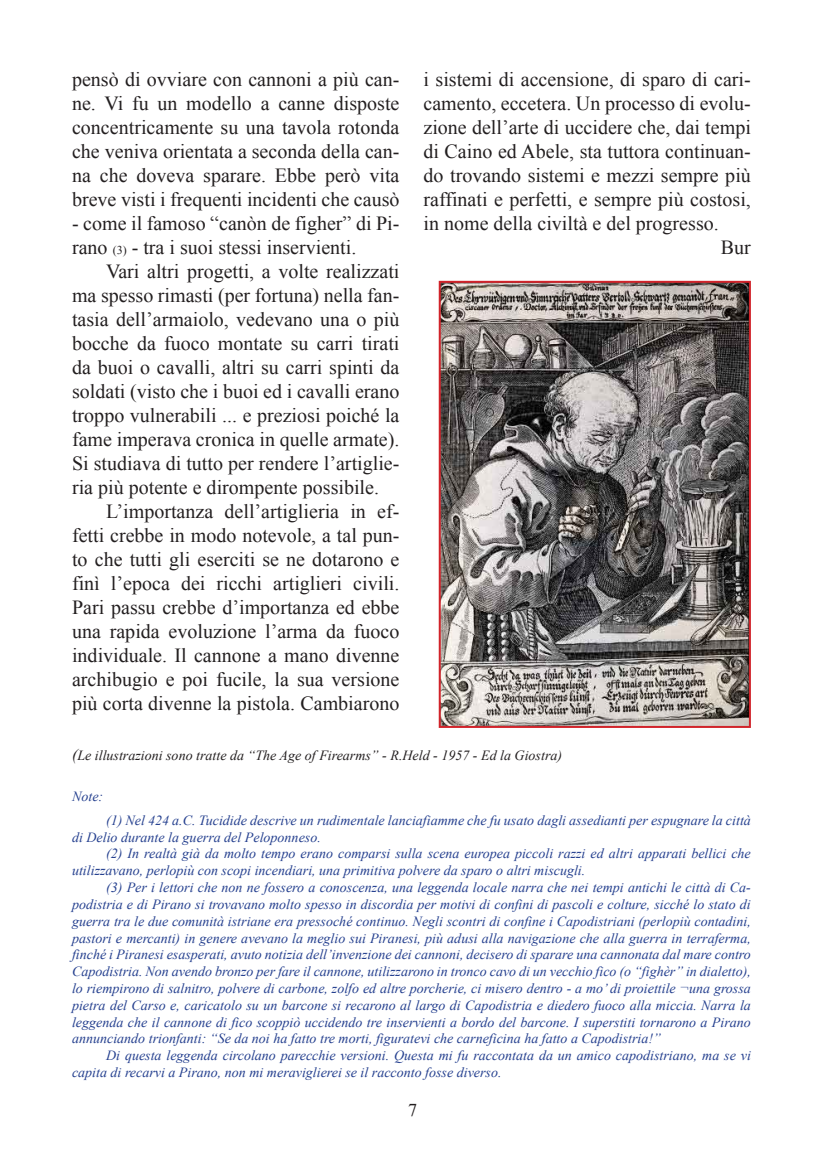
<style>
.page{position:relative;width:823px;height:1163px;background:#fff}
.page>*{position:absolute;margin:0;border:0;box-sizing:border-box;transform-origin:0 0}
.t1{font:20px/24px "Times New Roman";color:#231f20;text-align:justify}
.t2{font:18px "Times New Roman";color:#231f20}
.t3{font:italic 14px/16.8px "Times New Roman";color:#25408f}
.t4{font:italic 14px "Times New Roman";color:#231f20}
.s1{font-size:12px}
.s2{font-size:16px}
</style>
<div class="page">
<img style="left:441px;top:284px;width:306px;height:440px">
<div style="left:438px;top:281px;width:312px;height:446px;border:2px solid #d1232a"></div>
<h1 class="t1" style="left:72px;top:67px;width:329px">pensò di ovviare con cannoni a più can&shy;ne. Vi fu un modello a canne disposte concentricamente su una tavola rotonda che veniva orientata a seconda della can&shy;na che doveva sparare. Ebbe però vita breve visti i frequenti incidenti che causò</h1>
<h1 class="t1" style="left:72px;top:211px;width:329px">- come il famoso “canòn de figher” di Pi&shy;rano <span class="s1">(3)</span> - tra i suoi stessi inservienti.</h1>
<p class="t1" style="left:72px;top:259px;width:329px;text-indent:34px">Vari altri progetti, a volte realizzati ma spesso rimasti (per fortuna) nella fan&shy;tasia dell’armaiolo, vedevano una o più bocche da fuoco montate su carri tirati da buoi o cavalli, altri su carri spinti da soldati (visto che i buoi ed i cavalli erano troppo vulnerabili ... e preziosi poiché la fame imperava cronica in quelle armate).<br>Si studiava di tutto per rendere l’artiglie&shy;ria più potente e dirompente possibile.</p>
<p class="t1" style="left:72px;top:499px;width:329px;text-indent:34px">L’importanza dell’artiglieria in ef&shy;fetti crebbe in modo notevole, a tal pun&shy;to che tutti gli eserciti se ne dotarono e finì l’epoca dei ricchi artiglieri civili.<br>Pari passu crebbe d’importanza ed ebbe una rapida evoluzione l’arma da fuoco individuale. Il cannone a mano divenne archibugio e poi fucile, la sua versione più corta divenne la pistola. Cambiarono</p>
<h1 class="t1" style="left:423px;top:67px;width:329px">i sistemi di accensione, di sparo di cari-</h1>
<h1 class="t1" style="left:423px;top:91px;width:329px">camento, eccetera. Un processo di evolu-</h1>
<h1 class="t1" style="left:423px;top:115px;width:329px">zione dell’arte di uccidere che, dai tempi</h1>
<h1 class="t1" style="left:423px;top:139px;width:329px">di Caino ed Abele, sta tuttora continuan-</h1>
<h1 class="t1" style="left:423px;top:163px;width:329px">do trovando sistemi e mezzi sempre più</h1>
<h1 class="t1" style="left:423px;top:187px;width:329px">raffinati e perfetti, e sempre più costosi,</h1>
<h1 class="t1" style="left:423px;top:211px;width:296px">in nome della civiltà e del progresso.</h1>
<h1 class="t1" style="left:720px;top:235px;width:32px">Bur</h1>
<p class="t4" style="left:72px;top:745px;width:491px"><span class="s2">(</span>Le illustrazioni sono tratte da “The Age of Firearms” - R.Held - 1957 - Ed la Giostra)</p>
<p class="t3" style="left:72px;top:787px;width:33px">Note:</p>
<p class="t3" style="left:72px;top:811px;width:680px;text-indent:34px">(1) Nel 424 a.C. Tucidide descrive un rudimentale lanciafiamme che fu usato dagli assedianti per espugnare la città di Delio durante la guerra del Peloponneso.</p>
<p class="t3" style="left:72px;top:844px;width:680px;text-indent:34px">(2) In realtà già da molto tempo erano comparsi sulla scena europea piccoli razzi ed altri apparati bellici che utilizzavano, perlopiù con scopi incendiari, una primitiva polvere da sparo o altri miscugli.</p>
<p class="t3" style="left:72px;top:878px;width:680px;text-align:justify;text-indent:34px">(3) Per i lettori che non ne fossero a conoscenza, una leggenda locale narra che nei tempi antichi le città di Ca&shy;podistria e di Pirano si trovavano molto spesso in discordia per motivi di confini di pascoli e colture, sicché lo stato di guerra tra le due comunità istriane era pressoché continuo. Negli scontri di confine i Capodistriani (perlopiù contadini, pastori e mercanti) in genere avevano la meglio sui Piranesi, più adusi alla navigazione che alla guerra in terraferma, finché i Piranesi esasperati, avuto notizia dell’invenzione dei cannoni, decisero di sparare una cannonata dal mare contro Capodistria. Non avendo bronzo per fare il cannone, utilizzarono in tronco cavo di un vecchio fico (o “fighèr” in dialetto), lo riempirono di salnitro, polvere di carbone, zolfo ed altre porcherie, ci misero dentro - a mo’ di proiettile ¬una grossa pietra del Carso e, caricatolo su un barcone si recarono al largo di Capodistria e diedero fuoco alla miccia. Narra la leggenda che il cannone di fico scoppiò uccidendo tre inservienti a bordo del barcone. I superstiti tornarono a Pirano annunciando trionfanti: “Se da noi ha fatto tre morti, figuratevi che carneficina ha fatto a Capodistria!”</p>
<p class="t3" style="left:72px;top:1046px;width:680px;text-indent:34px">Di questa leggenda circolano parecchie versioni. Questa mi fu raccontata da un amico capodistriano, ma se vi capita di recarvi a Pirano, non mi meraviglierei se il racconto fosse diverso.</p>
<p class="t2" style="left:408px;top:1097px;width:10px">7</p>
</div>
